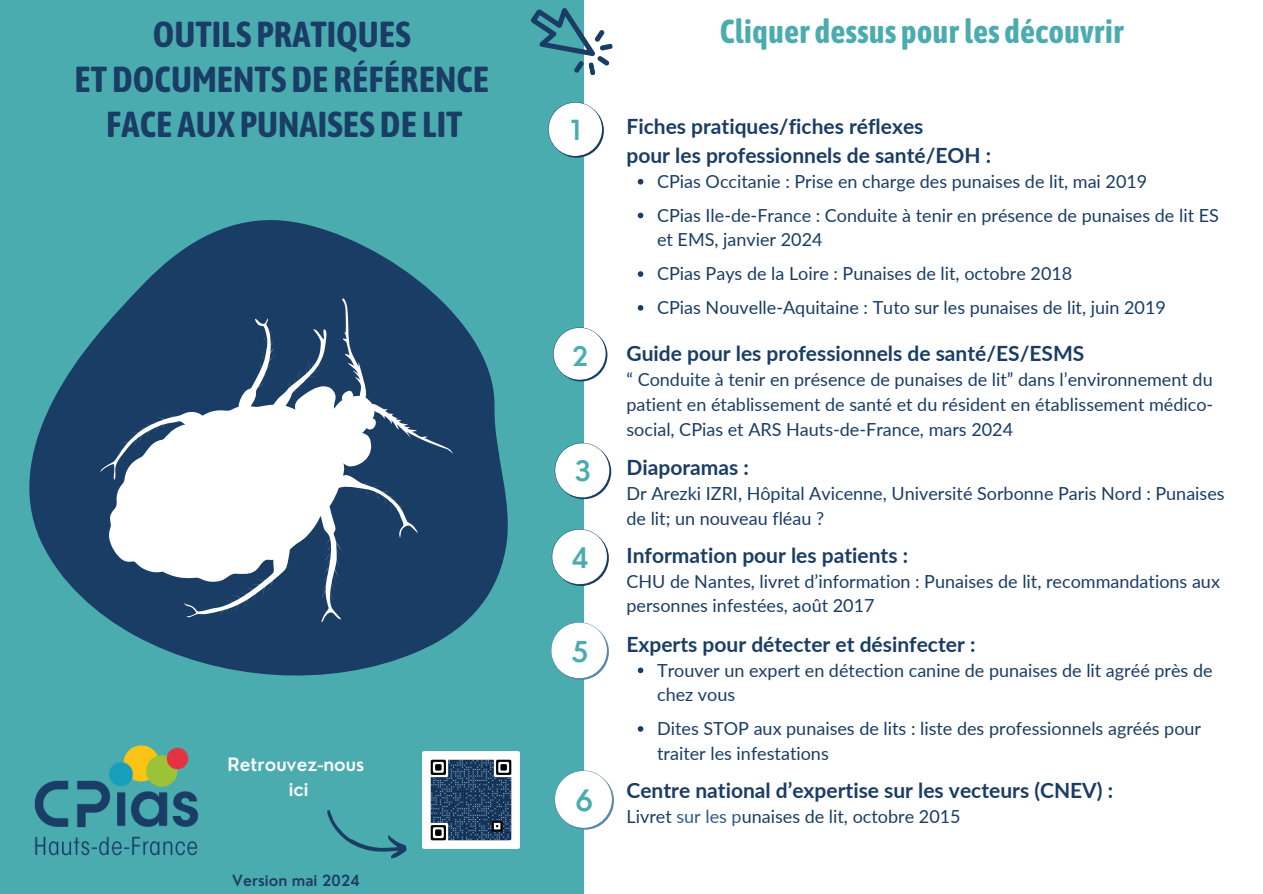
<style>
.page{position:relative;width:1263px;height:894px;background:#fff}
.page>*{position:absolute;margin:0;border:0;box-sizing:border-box;transform-origin:0 0}
.t1{font:700 36px/45px "Asap Condensed";color:#1a3d65;text-align:center}
.t2{font:700 33px "Asap Condensed";color:#4bacaf}
.t3{font:600 28.8px "Nourd";color:#4bacaf}
.t4{font:600 28.05px "Nourd";color:#4bacaf}
.t5{font:600 27.6px "Nourd";color:#4bacaf}
.t6{font:600 27.45px "Nourd";color:#4bacaf}
.t7{font:600 27px "Nourd";color:#4bacaf}
.t8{font:600 26.25px "Nourd";color:#4bacaf}
.t9{font:700 21px/29.2px "Lato";color:#1a3d65}
.t10{font:18px/24.8px "Lato";color:#1a3d65}
.t11{font:600 18px/24.8px "Nourd";color:#fff;text-align:center}
.t12{font:600 15px "Nourd";color:#1a3d65}
.s1{color:#2f5c82}
</style>
<div class="page">
<div style="left:0;top:0;width:584px;height:893px;background:#4bacaf"></div>
<svg style="left:548px;top:102px;width:56px;height:55px"></svg>
<svg style="left:553px;top:327px;width:54px;height:54px"></svg>
<svg style="left:555px;top:442px;width:56px;height:57px"></svg>
<svg style="left:552px;top:529px;width:57px;height:56px"></svg>
<svg style="left:551px;top:622px;width:58px;height:57px"></svg>
<svg style="left:29px;top:220px;width:479px;height:456px;fill:#1a3d65"></svg>
<img style="left:34px;top:745px;width:165px;height:111px">
<svg style="left:100px;top:298px;width:353px;height:324px;background:#667e98"></svg>
<svg style="left:327px;top:810px;width:80px;height:49px"></svg>
<svg style="left:531px;top:8px;width:82px;height:67px"></svg>
<svg style="left:638px;top:179px;width:5px;height:5px"></svg>
<svg style="left:638px;top:213px;width:5px;height:5px"></svg>
<svg style="left:638px;top:271px;width:5px;height:6px"></svg>
<svg style="left:638px;top:305px;width:5px;height:5px"></svg>
<svg style="left:638px;top:667px;width:5px;height:6px"></svg>
<svg style="left:638px;top:726px;width:5px;height:5px"></svg>
<img style="left:423px;top:751px;width:97px;height:97px">
<svg style="left:554px;top:770px;width:60px;height:59px"></svg>
<p class="t1" style="left:75px;top:11px;width:416px">OUTILS PRATIQUES<br>ETDOCUMENTSDE RÉFÉRENCE<br>FACE AUX PUNAISESDE LIT</p>
<h6 class="t11" style="left:228px;top:752px;width:138px">Retrouvez-nous ici</h6>
<p class="t12" style="left:232px;top:870px;width:129px">Version mai 2024</p>
<p class="t7" style="left:570px;top:113px;width:12px">1</p>
<p class="t8" style="left:572px;top:339px;width:18px">2</p>
<p class="t6" style="left:575px;top:453px;width:18px">3</p>
<h5 class="t5" style="left:572px;top:540px;width:19px">4</h5>
<p class="t4" style="left:571px;top:633px;width:19px">5</p>
<h6 class="t3" style="left:575px;top:781px;width:20px">6</h6>
<h3 class="t2" style="left:720px;top:12px;width:406px">Cliquer dessus pourles découvrir</h3>
<p class="t9" style="left:626px;top:111px;width:366px">Fiches pratiques/fiches réflexes<br>pour les professionnels de santé/EOH :</p>
<p class="t10" style="left:657px;top:168px;width:492px">CPias Occitanie : Prise en charge des punaises de lit, mai 2019</p>
<h2 class="t10" style="left:657px;top:202px;width:563px">CPias Ile-de-France : Conduite à tenir en présence de punaises de lit ES et EMS, janvier 2024</h2>
<p class="t10" style="left:657px;top:261px;width:417px">CPias Pays de la Loire : Punaises de lit, octobre 2018</p>
<p class="t10" style="left:657px;top:294px;width:510px">CPias Nouvelle-Aquitaine : Tuto sur les punaises de lit, juin 2019</p>
<h3 class="t9" style="left:626px;top:338px;width:459px">Guide pour les professionnels de santé/ES/ESMS</h3>
<h3 class="t10" style="left:626px;top:366px;width:588px;text-align:justify">“ Conduite à tenir en présence de punaises de lit” dans l’environnement du patient en établissement de santé et du résident en établissement médico&shy;social, CPias et ARS Hauts-de-France, mars 2024</h3>
<p class="t9" style="left:626px;top:452px;width:124px">Diaporamas :</p>
<p class="t10" style="left:626px;top:480px;width:600px">Dr Arezki IZRI, Hôpital Avicenne, Université Sorbonne Paris Nord : Punaises de lit; un nouveau fléau ?</p>
<p class="t9" style="left:626px;top:540px;width:283px">Information pour les patients :</p>
<p class="t10" style="left:626px;top:568px;width:595px">CHU de Nantes, livret d’information : Punaises de lit, recommandations aux personnes infestées, août 2017</p>
<p class="t9" style="left:626px;top:629px;width:350px">Experts pour détecter et désinfecter :</p>
<p class="t10" style="left:657px;top:657px;width:557px">Trouver un expert en détection canine de punaises de lit agréé près de chez vous</p>
<h6 class="t10" style="left:657px;top:715px;width:546px">Dites STOP aux punaises de lits : liste des professionnels agréés pour traiter les infestations</h6>
<h6 class="t9" style="left:626px;top:775px;width:488px">Centre national d’expertise sur les vecteurs (CNEV) :</h6>
<h6 class="t10" style="left:626px;top:803px;width:336px">Livret <span class="s1">sur les p</span>unaises de lit, octobre 2015</h6>
</div>
